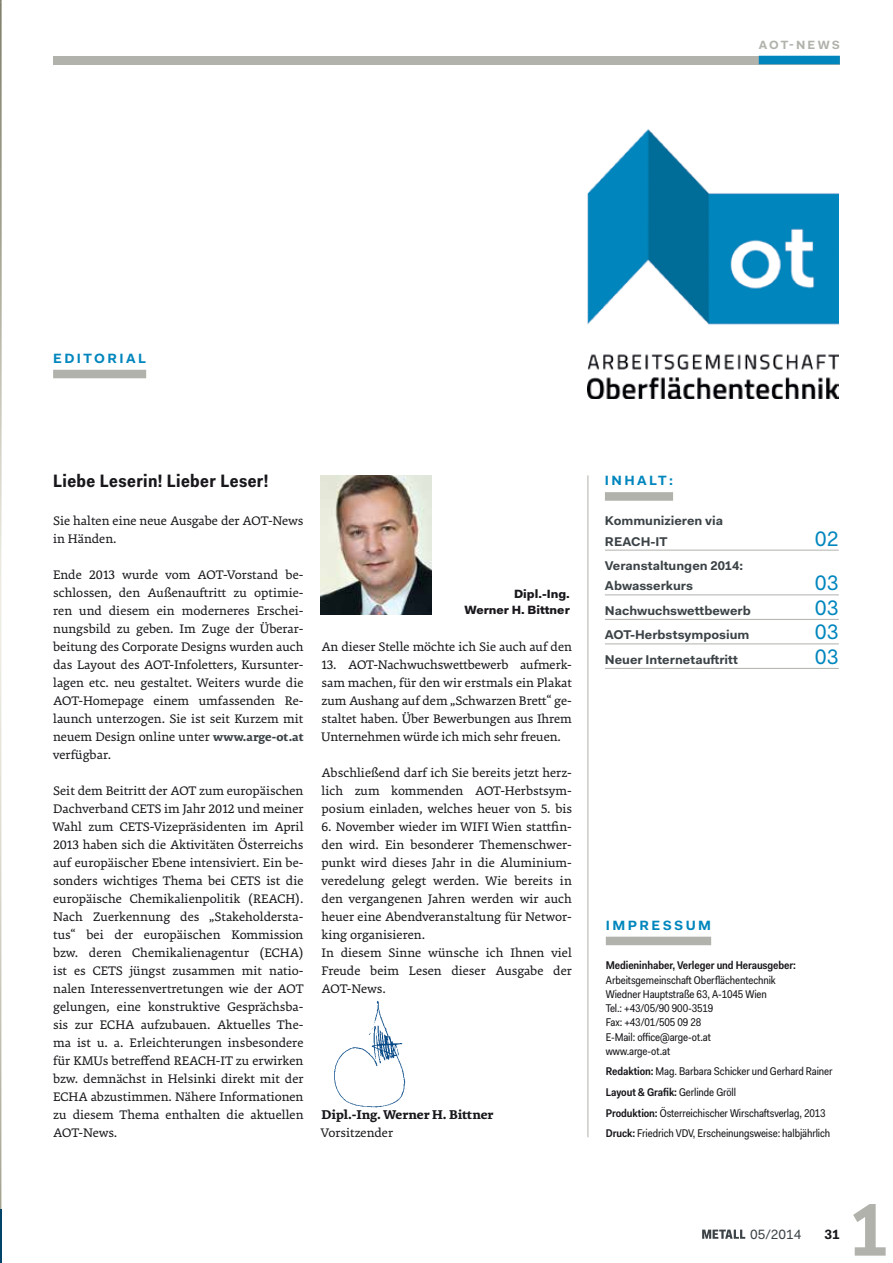
<style>
.page{position:relative;width:893px;height:1263px;background:#fff}
.page>*{position:absolute;margin:0;border:0;box-sizing:border-box;transform-origin:0 0}
.t1{font:21px "Fakt Pro";color:#0086bd}
.t2{font:700 18px "Fakt Sm Con Pro";letter-spacing:.02em;color:#1a171c}
.t3{font:13.5px/18px "Premiera";color:#1a171c;text-align:justify}
.t4{font:700 13.5px "Fakt Pro";letter-spacing:.18em;color:#0086bd}
.t5{font:700 13.5px "Premiera";color:#1a171c}
.t6{font:13.5px "Fakt Pro";color:#3c4347}
.t7{font:700 13.5px "Fakt Pro";color:#1a171c}
.t8{font:700 12.75px/20.2px "Fakt Pro";color:#3c4347}
.t9{font:900 12px/16.5px "Fakt Pro";color:#1a171c;text-align:right}
.t10{font:700 12px "Fakt Pro";letter-spacing:.17em;color:#b1b2ac}
.t11{font:11.25px/14.2px "Fakt Sm Con Pro";letter-spacing:-.01em;color:#1a171c}
.t12{font:600 11.25px "Fakt Sm Con Pro";letter-spacing:-.01em;color:#1a171c}
.s1{font-weight:700;font-size:12.75px;color:#3c4347}
.s2{font-weight:600}
</style>
<div class="page">
<img style="left:587px;top:130px;width:252px;height:269px">
<div style="left:605px;top:492px;width:68px;height:9px;background:#b1b2ac"></div>
<hr style="left:605px;top:550px;width:234px;height:1px;background:#b1b2ac">
<hr style="left:605px;top:594px;width:234px;height:1px;background:#b1b2ac">
<hr style="left:605px;top:619px;width:234px;height:1px;background:#b1b2ac">
<hr style="left:605px;top:643px;width:234px;height:1px;background:#b1b2ac">
<hr style="left:605px;top:668px;width:234px;height:1px;background:#b1b2ac">
<div style="left:53px;top:370px;width:93px;height:8px;background:#b1b2ac"></div>
<div style="left:606px;top:937px;width:105px;height:8px;background:#b1b2ac"></div>
<hr style="left:588px;top:475px;width:1px;height:662px;background:#b1b2ac">
<img style="left:320px;top:475px;width:112px;height:139px">
<img style="left:334px;top:1001px;width:72px;height:107px">
<svg style="left:853px;top:1204px;width:33px;height:51px"></svg>
<svg style="left:0;top:0;width:1px;height:1263px"></svg>
<div style="left:53px;top:56px;width:787px;height:8px;background:#b1b2ac"></div>
<svg style="left:702px;top:1229px;width:43px;height:10px"></svg>
<div style="left:759px;top:56px;width:81px;height:8px;background:#0086bd"></div>
<p class="t10" style="left:759px;top:37px;width:83px">AOT-NEWS</p>
<p class="t4" style="left:53px;top:349px;width:95px">EDITORIAL</p>
<h2 class="t2" style="left:53px;top:469px;width:217px">Liebe Leserin! Lieber Leser!</h2>
<p class="t3" style="left:53px;top:511px;width:252px">Sie halten eine neue Ausgabe der AOT-News in Händen.</p>
<p class="t3" style="left:53px;top:565px;width:252px">Ende 2013 wurde vom AOT-Vorstand be&shy;schlossen, den Außenauftritt zu optimie&shy;ren und diesem ein moderneres Erschei&shy;nungsbild zu geben. Im Zuge der Überar&shy;beitung des Corporate Designs wurden auch das Layout des AOT-Infoletters, Kursunter&shy;lagen etc. neu gestaltet. Weiters wurde die AOT-Homepage einem umfassenden Re&shy;launch unterzogen. Sie ist seit Kurzem mit neuem Design online unter <span class="s1">www.arge-ot.at </span>verfügbar.</p>
<p class="t3" style="left:53px;top:781px;width:252px">Seit dem Beitritt der AOT zum europäischen Dachverband CETS im Jahr 2012 und meiner Wahl zum CETS-Vizepräsidenten im April 2013 haben sich die Aktivitäten Österreichs auf europäischer Ebene intensiviert. Ein be&shy;sonders wichtiges Thema bei CETS ist die europäische Chemikalienpolitik (REACH).<br>Nach Zuerkennung des „Stakeholdersta&shy;tus“ bei der europäischen Kommission bzw. deren Chemikalienagentur (ECHA) ist es CETS jüngst zusammen mit natio&shy;nalen Interessenvertretungen wie der AOT gelungen, eine konstruktive Gesprächsba&shy;sis zur ECHA aufzubauen. Aktuelles The&shy;ma ist u. a. Erleichterungen insbesondere für KMUs betreffend REACH-IT zu erwirken bzw. demnächst in Helsinki direkt mit der ECHA abzustimmen. Nähere Informationen zu diesem Thema enthalten die aktuellen AOT-News.</p>
<p class="t9" style="left:464px;top:585px;width:107px">Dipl.-Ing.<br>Werner H. Bittner</p>
<p class="t3" style="left:322px;top:637px;width:252px">An dieser Stelle möchte ich Sie auch auf den</p>
<p class="t3" style="left:322px;top:655px;width:252px">13. AOT-Nachwuchswettbewerb aufmerk&shy;sam machen, für den wir erstmals ein Plakat zum Aushang auf dem „Schwarzen Brett“ ge&shy;staltet haben. Über Bewerbungen aus Ihrem Unternehmen würde ich mich sehr freuen.</p>
<p class="t3" style="left:322px;top:763px;width:252px">Abschließend darf ich Sie bereits jetzt herz&shy;lich zum kommenden AOT-Herbstsym&shy;posium einladen, welches heuer von 5. bis</p>
<p class="t3" style="left:322px;top:817px;width:252px;text-align:left">6. November wieder im WIFI Wien stattfin&shy;den wird. Ein besonderer Themenschwer&shy;punkt wird dieses Jahr in die Aluminium&shy;veredelung gelegt werden. Wie bereits in den vergangenen Jahren werden wir auch heuer eine Abendveranstaltung für Networ&shy;king organisieren.<br>In diesem Sinne wünsche ich Ihnen viel Freude beim Lesen dieser Ausgabe der AOT-News.</p>
<p class="t5" style="left:322px;top:1105px;width:173px">Dipl.-Ing. Werner H. Bittner</p>
<p class="t3" style="left:322px;top:1123px;width:73px">Vorsitzender</p>
<p class="t4" style="left:605px;top:472px;width:70px">INHALT:</p>
<p class="t8" style="left:605px;top:511px;width:120px">Kommunizieren via<br>REACH-IT</p>
<p class="t8" style="left:605px;top:555px;width:140px">Veranstaltungen 2014:<br>Abwasserkurs</p>
<h1 class="t1" style="left:815px;top:524px;width:25px">02</h1>
<h1 class="t1" style="left:815px;top:569px;width:25px">03</h1>
<p class="t8" style="left:605px;top:600px;width:147px">Nachwuchswettbewerb</p>
<h1 class="t1" style="left:815px;top:593px;width:25px">03</h1>
<p class="t8" style="left:605px;top:625px;width:146px">AOT-Herbstsymposium</p>
<h1 class="t1" style="left:815px;top:618px;width:25px">03</h1>
<p class="t8" style="left:605px;top:649px;width:134px">Neuer Internetauftritt</p>
<h1 class="t1" style="left:815px;top:642px;width:25px">03</h1>
<p class="t4" style="left:606px;top:916px;width:107px">IMPRESSUM</p>
<p class="t12" style="left:606px;top:958px;width:192px">Medieninhaber, Verleger und Herausgeber:</p>
<p class="t11" style="left:606px;top:972px;width:171px">Arbeitsgemeinschaft Oberflächentechnik<br>Wiedner Hauptstraße 63, A-1045 Wien<br>Tel.: +43/05/90 900-3519<br>Fax: +43/01/505 09 28<br>E-Mail: office@arge-ot.at www.arge-ot.at</p>
<p class="t11" style="left:606px;top:1061px;width:228px;line-height:20.7px"><span class="s2">Redaktion:</span> Mag. Barbara Schicker und Gerhard Rainer <span class="s2">Layout &amp; Grafik:</span> Gerlinde Gröll<br><span class="s2">Produktion:</span> Österreichischer Wirschaftsverlag, 2013<br><span class="s2">Druck:</span> Friedrich VDV, Erscheinungsweise: halbjährlich</p>
<p class="t6" style="left:750px;top:1225px;width:53px">05/2014</p>
<p class="t7" style="left:824px;top:1225px;width:17px">31</p>
</div>
